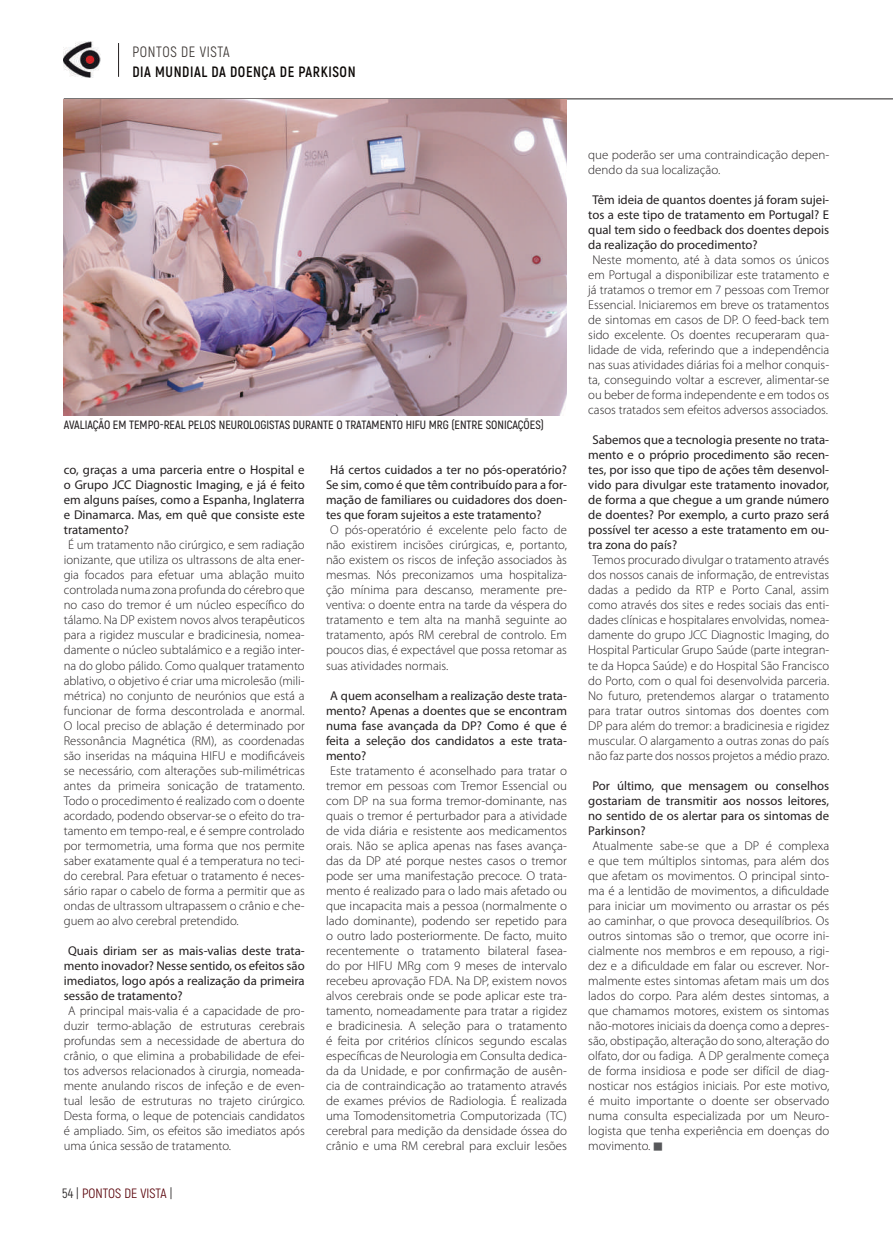
<style>
.page{position:relative;width:893px;height:1234px;background:#fff}
.page>*{position:absolute;margin:0;border:0;box-sizing:border-box;transform-origin:0 0}
.t1{font:700 15px "Akrobat";letter-spacing:.04em;color:#0c0806;scale:.95 1}
.t2{font:15px "Akrobat";letter-spacing:.04em;color:#3b3532;scale:.95 1}
.t3{font:13.5px "Akrobat";color:#5a040b}
.t4{font:300 12.75px/15px "Myriad Pro";color:#231f20;text-align:justify}
.t5{font:12.75px/15px "Myriad Pro";color:#231f20;text-align:justify}
.t6{font:600 12px "Akrobat";color:#231f20}
.s1{color:#231f20}
.s2{font-family:"Koz Go Pr 6 N";font-weight:400;font-size:9px;color:#57585a}
</style>
<div class="page">
<hr style="left:118px;top:43px;width:1px;height:34px;background:#231f20">
<hr style="left:64px;top:99px;width:829px;height:1px;background:#231f20">
<img style="left:64px;top:42px;width:36px;height:36px">
<img style="left:64px;top:99px;width:503px;height:317px">
<p class="t2" style="left:132px;top:43px;width:104px">PONTOS DE VISTA</p>
<p class="t1" style="left:132px;top:62px;width:236px">DIA MUNDIAL DA DOENÇA DE PARKISON</p>
<p class="t6" style="left:64px;top:417px;width:482px">AVALIAÇÃO EM TEMPO-REAL PELOS NEUROLOGISTAS DURANTE O TRATAMENTO HIFU MRG (ENTRE SONICAÇÕES)</p>
<p class="t5" style="left:326px;top:462px;width:242px;text-indent:4px">Há certos cuidados a ter no pós-operatório?<br>Se sim, como é que têm contribuído para a for&shy;mação de familiares ou cuidadores dos doen&shy;tes que foram sujeitos a este tratamento?</p>
<p class="t4" style="left:326px;top:522px;width:242px;text-indent:4px">O pós-operatório é excelente pelo facto de não existirem incisões cirúrgicas, e, portanto, não existem os riscos de infeção associados às mesmas. Nós preconizamos uma hospitaliza&shy;ção mínima para descanso, meramente pre&shy;ventiva: o doente entra na tarde da véspera do tratamento e tem alta na manhã seguinte ao tratamento, após RM cerebral de controlo. Em poucos dias, é expectável que possa retomar as suas atividades normais.</p>
<p class="t5" style="left:326px;top:687px;width:242px;text-indent:4px">A quem aconselham a realização deste trata&shy;mento? Apenas a doentes que se encontram numa fase avançada da DP? Como é que é feita a seleção dos candidatos a este trata&shy;mento?</p>
<p class="t4" style="left:326px;top:762px;width:242px;text-align:center">Este tratamento é aconselhado para tratar o tremor em pessoas com Tremor Essencial ou com DP na sua forma tremor-dominante, nas quais o tremor é perturbador para a atividade de vida diária e resistente aos medicamentos orais. Não se aplica apenas nas fases avança&shy;das da DP até porque nestes casos o tremor pode ser uma manifestação precoce. O trata&shy;mento é realizado para o lado mais afetado ou que incapacita mais a pessoa (normalmente o lado dominante), podendo ser repetido para o outro lado posteriormente. De facto, muito recentemente o tratamento bilateral fasea&shy;do por HIFU MRg com 9 meses de intervalo recebeu aprovação FDA. Na DP, existem novos alvos cerebrais onde se pode aplicar este tra&shy;tamento, nomeadamente para tratar a rigidez e bradicinesia. A seleção para o tratamento é feita por critérios clínicos segundo escalas específicas de Neurologia em Consulta dedica&shy;da da Unidade, e por confirmação de ausên&shy;cia de contraindicação ao tratamento através de exames prévios de Radiologia. É realizada uma Tomodensitometria Computorizada (TC) cerebral para medição da densidade óssea do crânio e uma RM cerebral para excluir lesões</p>
<p class="t5" style="left:64px;top:462px;width:242px">co, graças a uma parceria entre o Hospital e o Grupo JCC Diagnostic Imaging, e já é feito em alguns países, como a Espanha, Inglaterra e Dinamarca. Mas, em quê que consiste este tratamento?</p>
<p class="t4" style="left:64px;top:537px;width:242px;text-indent:4px">É um tratamento não cirúrgico, e sem radiação ionizante, que utiliza os ultrassons de alta ener&shy;gia focados para efetuar uma ablação muito controlada numa zona profunda do cérebro que no caso do tremor é um núcleo específico do tálamo. Na DP existem novos alvos terapêuticos para a rigidez muscular e bradicinesia, nomea&shy;damente o núcleo subtalámico e a região inter&shy;na do globo pálido. Como qualquer tratamento ablativo, o objetivo é criar uma microlesão (mili&shy;métrica) no conjunto de neurónios que está a funcionar de forma descontrolada e anormal.<br>O local preciso de ablação é determinado por Ressonância Magnética (RM), as coordenadas são inseridas na máquina HIFU e modificáveis se necessário, com alterações sub-milimétricas antes da primeira sonicação de tratamento.<br>Todo o procedimento é realizado com o doente acordado, podendo observar-se o efeito do tra&shy;tamento em tempo-real, e é sempre controlado por termometria, uma forma que nos permite saber exatamente qual é a temperatura no teci&shy;do cerebral. Para efetuar o tratamento é neces&shy;sário rapar o cabelo de forma a permitir que as ondas de ultrassom ultrapassem o crânio e che&shy;guem ao alvo cerebral pretendido.</p>
<p class="t5" style="left:64px;top:942px;width:242px;text-indent:4px">Quais diriam ser as mais-valias deste trata&shy;mento inovador? Nesse sentido, os efeitos são imediatos, logo após a realização da primeira sessão de tratamento?</p>
<p class="t4" style="left:64px;top:1002px;width:242px;text-indent:4px">A principal mais-valia é a capacidade de pro&shy;duzir termo-ablação de estruturas cerebrais profundas sem a necessidade de abertura do crânio, o que elimina a probabilidade de efei&shy;tos adversos relacionados à cirurgia, nomeada&shy;mente anulando riscos de infeção e de even&shy;tual lesão de estruturas no trajeto cirúrgico.<br>Desta forma, o leque de potenciais candidatos é ampliado. Sim, os efeitos são imediatos após uma única sessão de tratamento.</p>
<p class="t3" style="left:62px;top:1185px;width:112px"><span class="s1">54 |</span> PONTOS DE VISTA <span class="s1">|</span></p>
<p class="t4" style="left:588px;top:147px;width:242px">que poderão ser uma contraindicação depen&shy;dendo da sua localização.</p>
<p class="t5" style="left:588px;top:192px;width:242px;text-indent:4px">Têm ideia de quantos doentes já foram sujei&shy;tos a este tipo de tratamento em Portugal? E qual tem sido o feedback dos doentes depois da realização do procedimento?</p>
<p class="t4" style="left:588px;top:252px;width:242px;text-align:center">Neste momento, até à data somos os únicos em Portugal a disponibilizar este tratamento e já tratamos o tremor em 7 pessoas com Tremor Essencial. Iniciaremos em breve os tratamentos de sintomas em casos de DP. O feed-back tem sido excelente. Os doentes recuperaram qua&shy;lidade de vida, referindo que a independência nas suas atividades diárias foi a melhor conquis&shy;ta, conseguindo voltar a escrever, alimentar-se ou beber de forma independente e em todos os casos tratados sem efeitos adversos associados.</p>
<p class="t5" style="left:588px;top:432px;width:242px;text-indent:4px">Sabemos que a tecnologia presente no trata&shy;mento e o próprio procedimento são recen&shy;tes, por isso que tipo de ações têm desenvol&shy;vido para divulgar este tratamento inovador, de forma a que chegue a um grande número de doentes? Por exemplo, a curto prazo será possível ter acesso a este tratamento em ou&shy;tra zona do país?</p>
<p class="t4" style="left:588px;top:552px;width:242px;text-align:center">Temos procurado divulgar o tratamento através dos nossos canais de informação, de entrevistas dadas a pedido da RTP e Porto Canal, assim como através dos sites e redes sociais das enti&shy;dades clínicas e hospitalares envolvidas, nomea&shy;damente do grupo JCC Diagnostic Imaging, do Hospital Particular Grupo Saúde (parte integran&shy;te da Hopca Saúde) e do Hospital São Francisco do Porto, com o qual foi desenvolvida parceria.<br>No futuro, pretendemos alargar o tratamento para tratar outros sintomas dos doentes com DP para além do tremor: a bradicinesia e rigidez muscular. O alargamento a outras zonas do país não faz parte dos nossos projetos a médio prazo.</p>
<p class="t5" style="left:588px;top:777px;width:242px;text-indent:4px">Por último, que mensagem ou conselhos gostariam de transmitir aos nossos leitores, no sentido de os alertar para os sintomas de Parkinson?</p>
<p class="t4" style="left:588px;top:837px;width:242px;text-indent:4px">Atualmente sabe-se que a DP é complexa e que tem múltiplos sintomas, para além dos que afetam os movimentos. O principal sinto&shy;ma é a lentidão de movimentos, a dificuldade para iniciar um movimento ou arrastar os pés ao caminhar, o que provoca desequilíbrios. Os outros sintomas são o tremor, que ocorre ini&shy;cialmente nos membros e em repouso, a rigi&shy;dez e a dificuldade em falar ou escrever. Nor&shy;malmente estes sintomas afetam mais um dos lados do corpo. Para além destes sintomas, a que chamamos motores, existem os sintomas não-motores iniciais da doença como a depres&shy;são, obstipação, alteração do sono, alteração do olfato, dor ou fadiga. A DP geralmente começa de forma insidiosa e pode ser difícil de diag&shy;nosticar nos estágios iniciais. Por este motivo, é muito importante o doente ser observado numa consulta especializada por um Neuro&shy;logista que tenha experiência em doenças do movimento. <span class="s2">▪</span></p>
</div>
